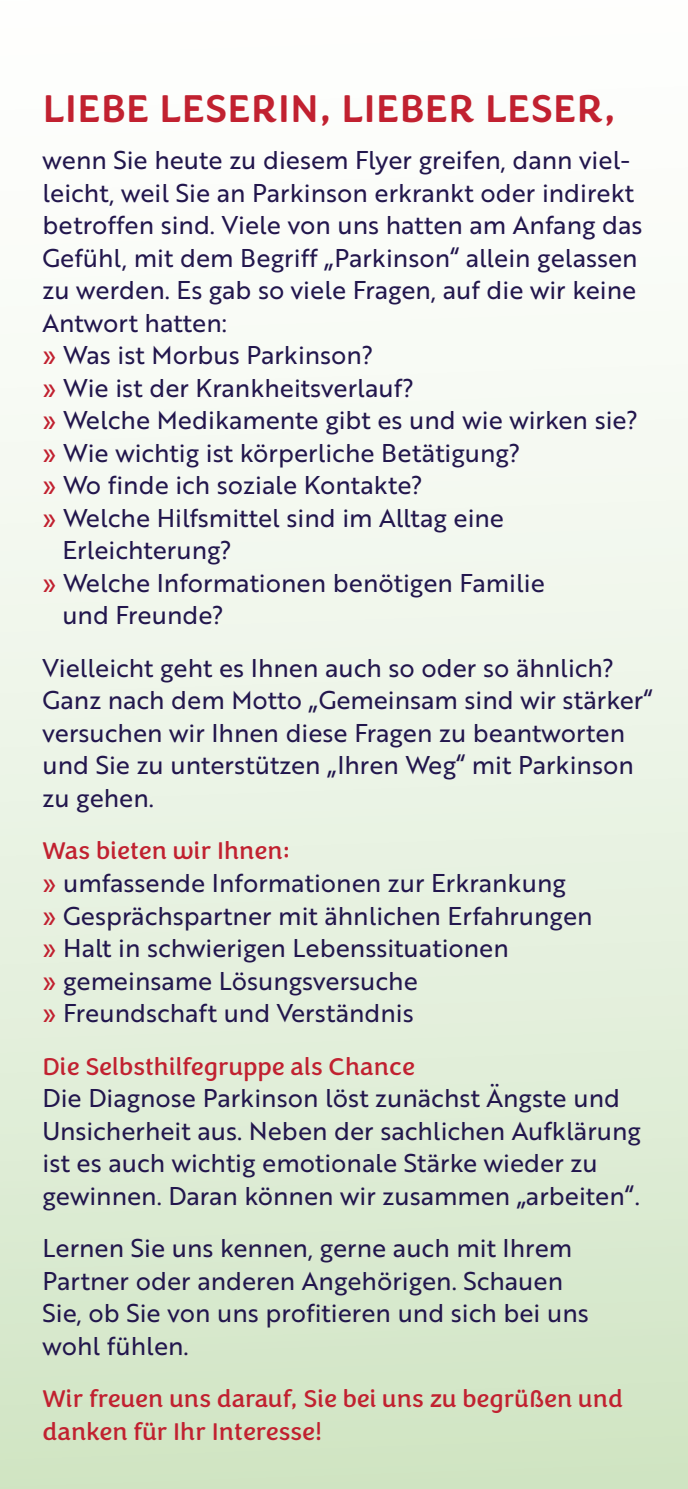
<style>
.page{position:relative;width:688px;height:1489px;background:#fff}
.page>*{position:absolute;margin:0;border:0;box-sizing:border-box;transform-origin:0 0}
.t1{font:500 40px "Congenial";color:#c12130}
.t2{font:25px/32.5px "Brother 1816 Regular";color:#22164d}
.t3{font:25px/32.5px "Congenial";color:#c12130}
.s1{color:#c12130}
</style>
<div class="page">
<div style="left:0;top:0;width:687px;height:1488px;background:linear-gradient(to bottom,#fff,#d3e6c7)"></div>
<h1 class="t1" style="left:42px;top:84px;width:574px">LIEBE LESERIN, LIEBER LESER,</h1>
<p class="t2" style="left:42px;top:143px;width:589px">wenn Sie heute zu diesem Flyer greifen, dann viel-</p>
<p class="t2" style="left:42px;top:175px;width:593px">leicht, weil Sie an Parkinson erkrankt oder indirekt</p>
<p class="t2" style="left:42px;top:208px;width:601px">betroffen sind. Viele von uns hatten am Anfang das</p>
<p class="t2" style="left:42px;top:240px;width:596px">Gefühl, mit dem Begriff „Parkinson“ allein gelassen</p>
<p class="t2" style="left:42px;top:273px;width:595px">zu werden. Es gab so viele Fragen, auf die wir keine</p>
<p class="t2" style="left:42px;top:305px;width:186px">Antwort hatten:</p>
<p class="t2" style="left:42px;top:338px;width:332px"><span class="s1">»</span> Was ist Morbus Parkinson?</p>
<p class="t2" style="left:42px;top:370px;width:373px"><span class="s1">»</span> Wie ist der Krankheitsverlauf?</p>
<p class="t2" style="left:42px;top:403px;width:596px"><span class="s1">»</span> Welche Medikamente gibt es und wie wirken sie?</p>
<p class="t2" style="left:42px;top:435px;width:479px"><span class="s1">»</span> Wie wichtig ist körperliche Betätigung?</p>
<p class="t2" style="left:42px;top:468px;width:381px"><span class="s1">»</span> Wo finde ich soziale Kontakte?</p>
<p class="t2" style="left:42px;top:500px;width:463px"><span class="s1">»</span> Welche Hilfsmittel sind im Alltag eine</p>
<p class="t2" style="left:62px;top:533px;width:171px">Erleichterung?</p>
<p class="t2" style="left:42px;top:565px;width:503px"><span class="s1">»</span> Welche Informationen benötigen Familie</p>
<p class="t2" style="left:62px;top:598px;width:163px">und Freunde?</p>
<p class="t2" style="left:42px;top:650px;width:611px">Vielleicht geht es Ihnen auch so oder so ähnlich?<br>Ganz nach dem Motto „Gemeinsam sind wir stärker“ versuchen wir Ihnen diese Fragen zu beantworten und Sie zu unterstützen „Ihren Weg“ mit Parkinson zu gehen.</p>
<p class="t3" style="left:42px;top:835px;width:249px">Was bieten wir Ihnen:</p>
<p class="t2" style="left:42px;top:865px;width:551px"><span class="s1">»</span> umfassende Informationen zur Erkrankung<br><span class="s1">»</span> Gesprächspartner mit ähnlichen Erfahrungen <span class="s1">»</span> Halt in schwierigen Lebenssituationen<br><span class="s1">»</span> gemeinsame Lösungsversuche<br><span class="s1">»</span> Freundschaft und Verständnis</p>
<p class="t3" style="left:42px;top:1050px;width:374px">Die Selbsthilfegruppe als Chance</p>
<p class="t2" style="left:42px;top:1080px;width:599px">Die Diagnose Parkinson löst zunächst Ängste und Unsicherheit aus. Neben der sachlichen Aufklärung ist es auch wichtig emotionale Stärke wieder zu gewinnen. Daran können wir zusammen „arbeiten“.</p>
<p class="t2" style="left:42px;top:1230px;width:547px">Lernen Sie uns kennen, gerne auch mit Ihrem Partner oder anderen Angehörigen. Schauen Sie, ob Sie von uns profitieren und sich bei uns wohl fühlen.</p>
<p class="t3" style="left:42px;top:1382px;width:582px">Wir freuen uns darauf, Sie bei uns zu begrüßen und danken für Ihr Interesse!</p>
</div>
